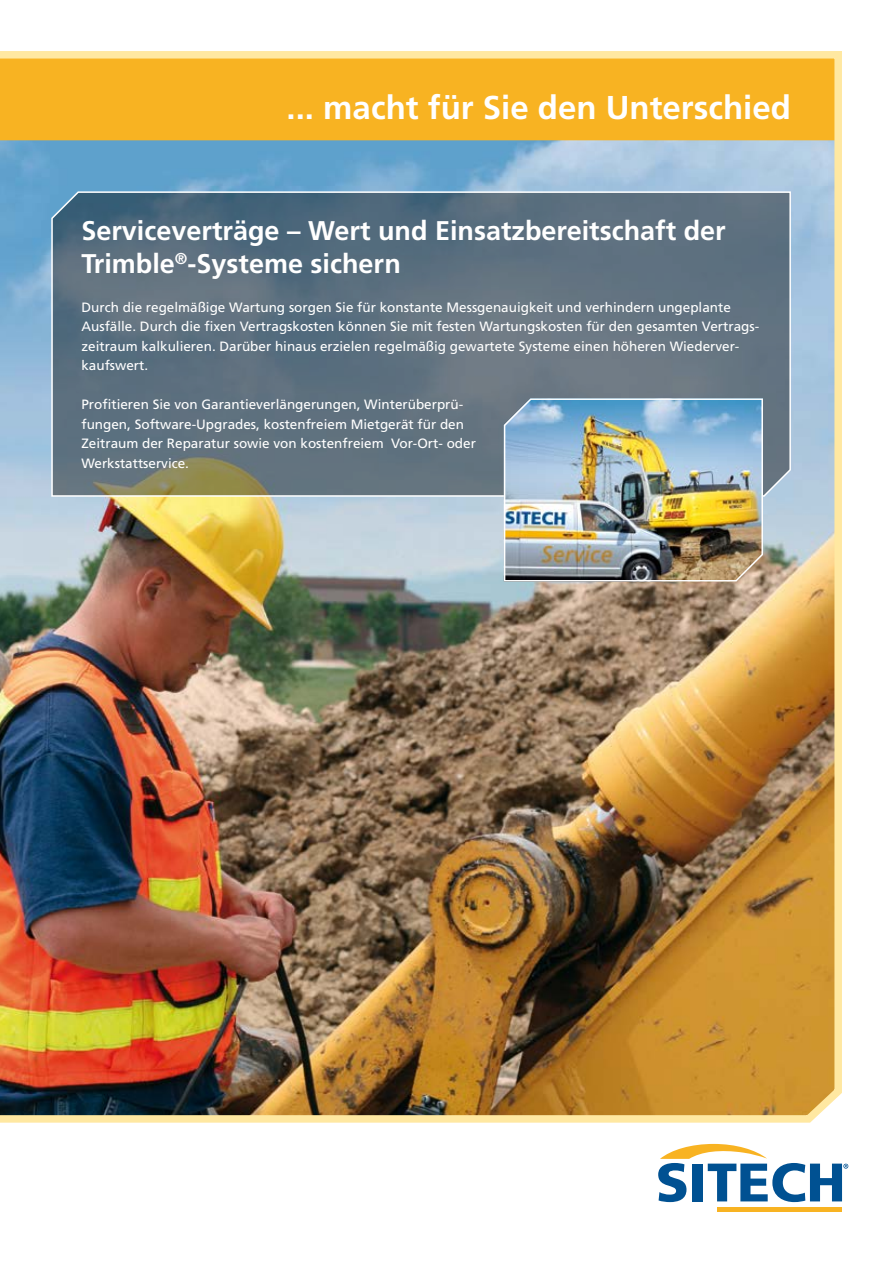
<style>
.page{position:relative;width:893px;height:1263px;background:#fff}
.page>*{position:absolute;margin:0;border:0;box-sizing:border-box;transform-origin:0 0}
.t1{font:700 33px "Frutiger";color:#fff}
.t2{font:700 27px/32.4px "Frutiger";color:#fff}
.t3{font:13.5px/19.5px "Frutiger";color:#fff}
</style>
<div class="page">
<hr style="left:717px;top:1207px;width:125px;height:4px;background:#f8b322">
<svg style="left:658px;top:1143px;width:191px;height:59px"></svg>
<img style="left:0;top:51px;width:842px;height:1072px">
<h1 class="t1" style="left:287px;top:88px;width:506px">... macht für Sie den Unterschied</h1>
<h2 class="t2" style="left:81px;top:215px;width:646px">Serviceverträge – Wert und Einsatzbereitschaft der<br>Trimble<sup>®</sup>-Systeme sichern</h2>
<p class="t3" style="left:81px;top:297px;width:679px">Durch die regelmäßige Wartung sorgen Sie für konstante Messgenauigkeit und verhindern ungeplante Ausfälle. Durch die fixen Vertragskosten können Sie mit festen Wartungskosten für den gesamten Vertrags&shy;zeitraum kalkulieren. Darüber hinaus erzielen regelmäßig gewartete Systeme einen höheren Wiederver&shy;kaufswert.</p>
<p class="t3" style="left:81px;top:395px;width:396px">Profitieren Sie von Garantieverlängerungen, Winterüberprü&shy;fungen, Software-Upgrades, kostenfreiem Mietgerät für den Zeitraum der Reparatur sowie von kostenfreiem Vor-Ort- oder Werkstattservice.</p>
</div>
